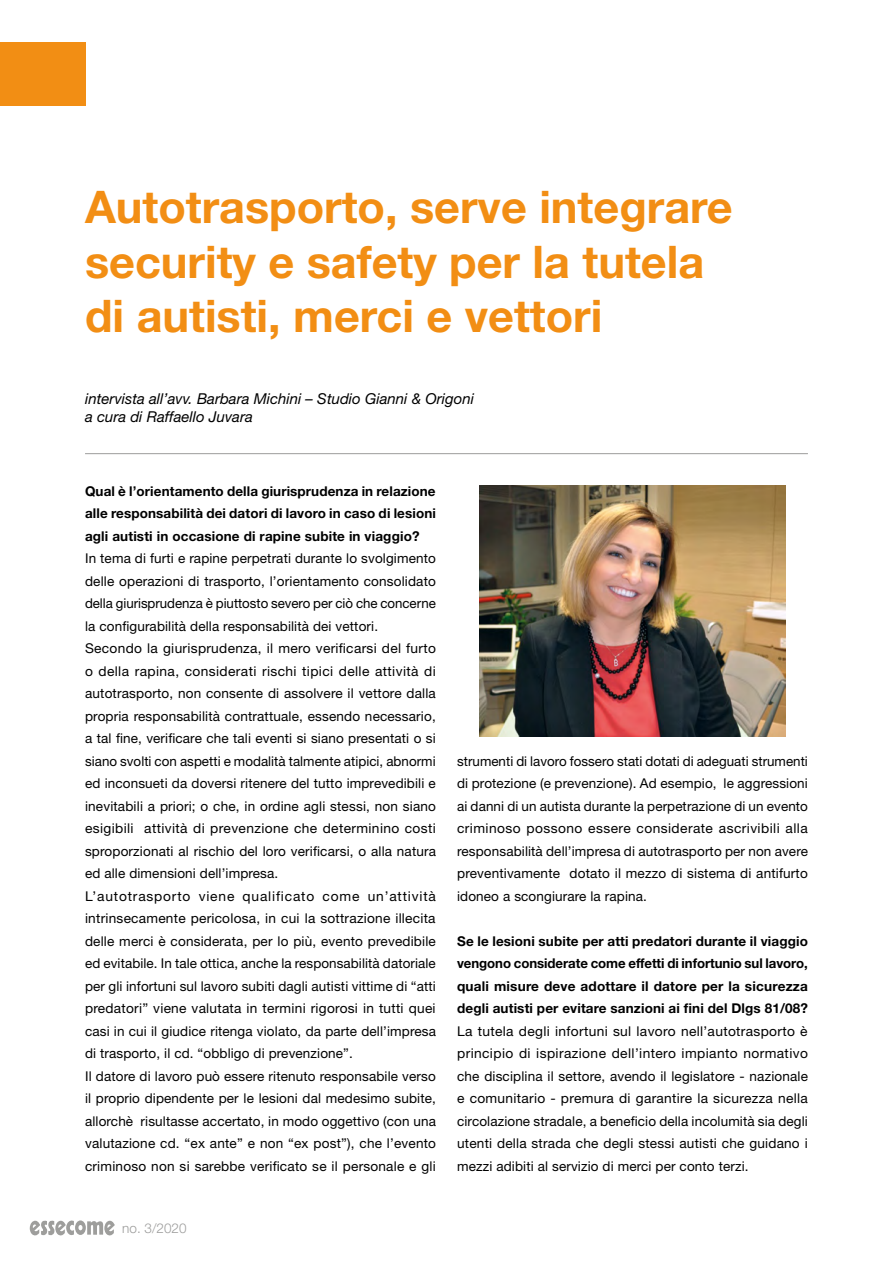
<style>
.page{position:relative;width:893px;height:1263px;background:#fff}
.page>*{position:absolute;margin:0;border:0;box-sizing:border-box;transform-origin:0 0}
.t1{font:700 45px/54px "Helvetica Neue LT Std";color:#f28e14}
.t2{font:italic 15px/18px "Helvetica Neue LT Std";color:#000}
.t3{font:13.5px/22.5px "Helvetica Neue LT Std";letter-spacing:.01em;color:#000;text-align:justify}
.t4{font:700 13.5px/22.5px "Helvetica Neue LT Std";letter-spacing:.01em;color:#000;text-align:justify}
.t5{font:300 13.5px "Helvetica Neue LT Std";color:#9d9d9c}
</style>
<div class="page">
<hr style="left:85px;top:453px;width:723px;height:1px;background:#9d9d9c">
<div style="left:0;top:43px;width:85px;height:63px;background:#f28e14"></div>
<img style="left:480px;top:486px;width:305px;height:250px">
<svg style="left:30px;top:1220px;width:85px;height:16px"></svg>
<h1 class="t1" style="left:85px;top:179px;width:649px">Autotrasporto, serve integrare security e safety per la tutela di autisti, merci e vettori</h1>
<p class="t2" style="left:85px;top:389px;width:390px">intervista all’avv. Barbara Michini – Studio Gianni &amp; Origoni a cura di Raffaello Juvara</p>
<p class="t4" style="left:85px;top:479px;width:352px">Qual è l’orientamento della giurisprudenza in relazione alle responsabilità dei datori di lavoro in caso di lesioni agli autisti in occasione di rapine subite in viaggio?</p>
<p class="t3" style="left:85px;top:547px;width:353px;text-align:left">In tema di furti e rapine perpetrati durante lo svolgimento delle operazioni di trasporto, l’orientamento consolidato della giurisprudenza è piuttosto severo per ciò che concerne la configurabilità della responsabilità dei vettori.<br>Secondo la giurisprudenza, il mero verificarsi del furto o della rapina, considerati rischi tipici delle attività di autotrasporto, non consente di assolvere il vettore dalla propria responsabilità contrattuale, essendo necessario, a tal fine, verificare che tali eventi si siano presentati o si siano svolti con aspetti e modalità talmente atipici, abnormi ed inconsueti da doversi ritenere del tutto imprevedibili e inevitabili a priori; o che, in ordine agli stessi, non siano esigibili attività di prevenzione che determinino costi sproporzionati al rischio del loro verificarsi, o alla natura ed alle dimensioni dell’impresa.<br>L’autotrasporto viene qualificato come un’attività intrinsecamente pericolosa, in cui la sottrazione illecita delle merci è considerata, per lo più, evento prevedibile ed evitabile. In tale ottica, anche la responsabilità datoriale per gli infortuni sul lavoro subiti dagli autisti vittime di “atti predatori” viene valutata in termini rigorosi in tutti quei casi in cui il giudice ritenga violato, da parte dell’impresa di trasporto, il cd. “obbligo di prevenzione”.<br>Il datore di lavoro può essere ritenuto responsabile verso il proprio dipendente per le lesioni dal medesimo subite, allorchè risultasse accertato, in modo oggettivo (con una valutazione cd. “ex ante” e non “ex post”), che l’evento criminoso non si sarebbe verificato se il personale e gli</p>
<p class="t5" style="left:122px;top:1220px;width:66px">no. 3/2020</p>
<p class="t3" style="left:457px;top:749px;width:352px">strumenti di lavoro fossero stati dotati di adeguati strumenti di protezione (e prevenzione). Ad esempio, le aggressioni ai danni di un autista durante la perpetrazione di un evento criminoso possono essere considerate ascrivibili alla responsabilità dell’impresa di autotrasporto per non avere preventivamente dotato il mezzo di sistema di antifurto idoneo a scongiurare la rapina.</p>
<p class="t4" style="left:457px;top:929px;width:352px">Se le lesioni subite per atti predatori durante il viaggio vengono considerate come effetti di infortunio sul lavoro, quali misure deve adottare il datore per la sicurezza degli autisti per evitare sanzioni ai fini del Dlgs 81/08?</p>
<p class="t3" style="left:457px;top:1019px;width:352px">La tutela degli infortuni sul lavoro nell’autotrasporto è principio di ispirazione dell’intero impianto normativo che disciplina il settore, avendo il legislatore - nazionale e comunitario - premura di garantire la sicurezza nella circolazione stradale, a beneficio della incolumità sia degli utenti della strada che degli stessi autisti che guidano i mezzi adibiti al servizio di merci per conto terzi.</p>
</div>
